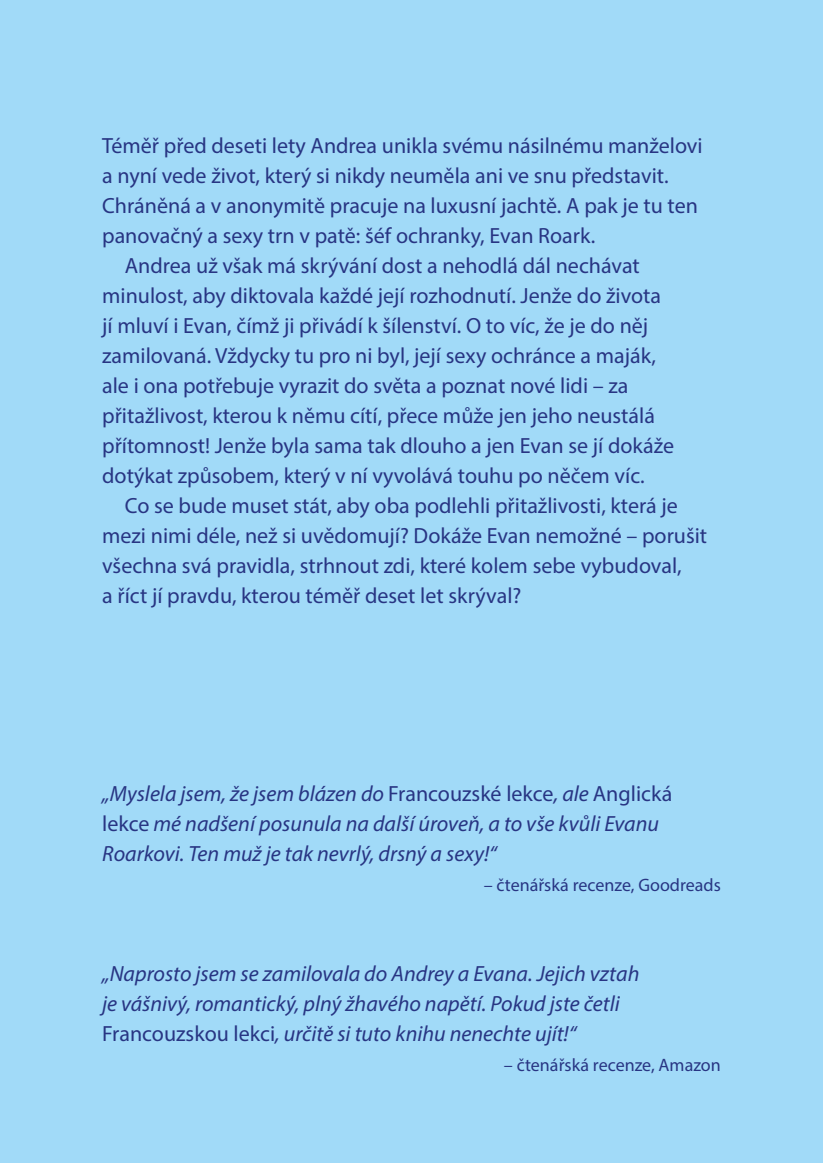
<style>
.page{position:relative;width:823px;height:1163px;background:#fff}
.page>*{position:absolute;margin:0;border:0;box-sizing:border-box;transform-origin:0 0}
.t1{font:22px/30px "Myriad Pro";color:#283583}
.t2{font:italic 22px/30px "Myriad Pro";color:#283583}
.t3{font:18px "Myriad Pro";color:#283583}
.s1{font-style:normal}
</style>
<div class="page">
<div style="left:0;top:0;width:822px;height:1162px;background:#a1daf8"></div>
<p class="t1" style="left:102px;top:130px;width:601px">Téměř před deseti lety Andrea unikla svému násilnému manželovi a nyní vede život, který si nikdy neuměla ani ve snu představit.<br>Chráněná a v anonymitě pracuje na luxusní jachtě. A pak je tu ten panovačný a sexy trn v patě: šéf ochranky, Evan Roark.</p>
<p class="t1" style="left:102px;top:250px;width:573px;text-indent:23px">Andrea už však má skrývání dost a nehodlá dál nechávat minulost, aby diktovala každé její rozhodnutí. Jenže do života jí mluví i Evan, čímž ji přivádí k šílenství. O to víc, že je do něj zamilovaná. Vždycky tu pro ni byl, její sexy ochránce a maják, ale i ona potřebuje vyrazit do světa a poznat nové lidi – za přitažlivost, kterou k němu cítí, přece může jen jeho neustálá přítomnost! Jenže byla sama tak dlouho a jen Evan se jí dokáže dotýkat způsobem, který v ní vyvolává touhu po něčem víc.</p>
<p class="t1" style="left:102px;top:490px;width:606px;text-indent:23px">Co se bude muset stát, aby oba podlehli přitažlivosti, která je mezi nimi déle, než si uvědomují? Dokáže Evan nemožné – porušit všechna svá pravidla, strhnout zdi, které kolem sebe vybudoval,<br>a říct jí pravdu, kterou téměř deset let skrýval?</p>
<p class="t2" style="left:102px;top:778px;width:571px">„Myslela jsem, že jsem blázen do <span class="s1">Francouzské lekce</span>, ale <span class="s1">Anglická lekce</span> mé nadšení posunula na další úroveň, a to vše kvůli Evanu<br>Roarkovi. Ten muž je tak nevrlý, drsný a sexy!“</p>
<p class="t3" style="left:483px;top:873px;width:238px">– čtenářská recenze, Goodreads</p>
<p class="t2" style="left:102px;top:958px;width:538px">„Naprosto jsem se zamilovala do Andrey a Evana. Jejich vztah je vášnivý, romantický, plný žhavého napětí. Pokud jste četli<br><span class="s1">Francouzskou lekci</span>, určitě si tuto knihu nenechte ujít!“</p>
<p class="t3" style="left:503px;top:1053px;width:218px">– čtenářská recenze, Amazon</p>
</div>
